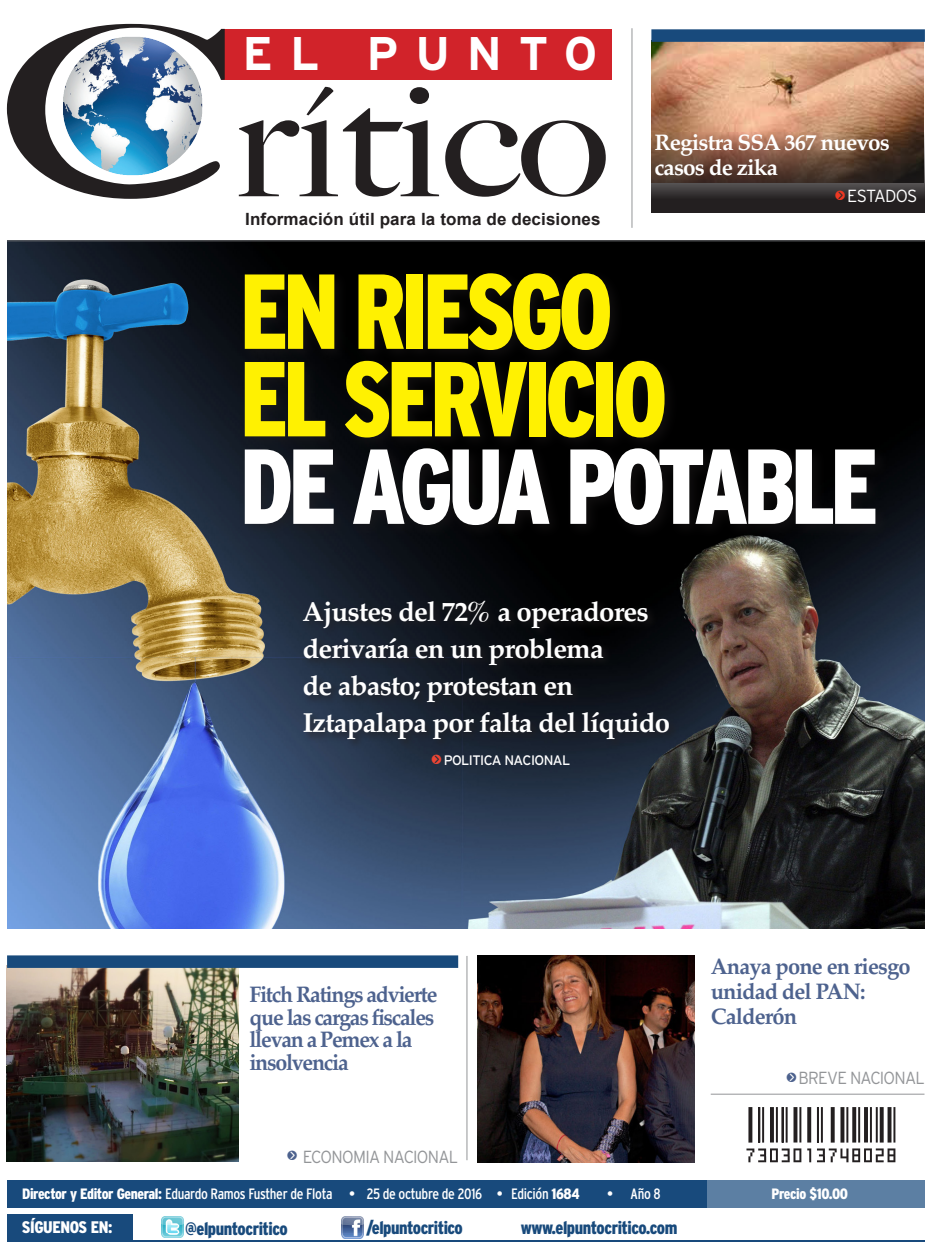
<style>
.page{position:relative;width:932px;height:1258px;background:#fff}
.page>*{position:absolute;margin:0;border:0;box-sizing:border-box;transform-origin:0 0}
.TituloSecundario{font:900 condensed 106.25px "Interstate";letter-spacing:-.055em;color:#fff101;scale:.91 1}
.TituloSecundario-2{font:900 condensed 106.25px "Interstate";letter-spacing:-.055em;color:#fff;scale:.91 1}
.TextoIndentado{font:700 47.12px "Interstate";letter-spacing:.355em;color:#fff}
.TituloSecundario-3{font:700 27.5px "Palatino";letter-spacing:-.03em;color:#fff}
.Hard2Texto{font:700 22.5px/22.5px "Palatino";letter-spacing:-.055em;color:#4d628e;scale:.95 1}
.Hard2Texto-2{font:700 22.5px/25px "Palatino";letter-spacing:-.055em;color:#4d628e}
.Hard2Texto-3{font:700 22.5px/25px "Palatino";letter-spacing:-.035em;color:#fff}
.Hard1_Texto{font:900 condensed 18px "Interstate";letter-spacing:-.025em;color:#184a7c}
.Hard2Texto-4{font:300 17.5px "Interstate";letter-spacing:-.05em;color:#939598;scale:.94 1}
.Hard2Texto-5{font:300 17.5px "Interstate";letter-spacing:-.05em;color:#fff}
.Hard1_Titulo{font:700 16.88px "Arial";letter-spacing:.005em;color:#231f20}
.t1{font:900 condensed 16.75px "Interstate";letter-spacing:-.025em;color:#fff}
.TituloSecundario-4{font:condensed 15px "Interstate";letter-spacing:-.02em;color:#fff}
.TituloSecundario-5{font:900 condensed 15px "Interstate";letter-spacing:-.025em;color:#fff}
.Hard2Texto-6{font:13.75px "Interstate";letter-spacing:-.04em;color:#fff}
.s1{font-family:"KG Arrows";font-weight:400;color:#ef3822}
.s2{font-family:"KG Arrows";font-size:17.5px;color:#eb4533}
.s3{font-family:"KG Arrows";font-weight:400;color:#4d628e}
.s4{font-weight:900}
.s5{color:#184a7c}
</style>
<div class="page">
<img style="left:342px;top:1216px;width:22px;height:22px">
<div style="left:7px;top:1215px;width:126px;height:27px;background:#184a7c"></div>
<img style="left:162px;top:1216px;width:21px;height:22px">
<hr style="left:7px;top:1241px;width:918px;height:1px;background:#184a7c">
<div style="left:7px;top:1180px;width:917px;height:28px;background:#184a7c"></div>
<div style="left:707px;top:1180px;width:217px;height:28px;background:#5c7fa3"></div>
<img style="left:651px;top:42px;width:273px;height:48px">
<svg style="left:651px;top:90px;width:273px;height:123px;background:#7d5c4a"></svg>
<img style="left:7px;top:968px;width:231px;height:194px">
<img style="left:7px;top:242px;width:917px;height:686px">
<hr style="left:7px;top:241px;width:918px;height:1px;background:#6c6d70">
<div style="left:222px;top:29px;width:389px;height:50px;background:#d1232a"></div>
<svg style="left:7px;top:24px;width:218px;height:175px"></svg>
<svg style="left:239px;top:87px;width:367px;height:110px"></svg>
<svg style="left:746px;top:1107px;width:149px;height:55px"></svg>
<div style="left:651px;top:29px;width:274px;height:13px;background:#184a7c"></div>
<div style="left:7px;top:955px;width:451px;height:13px;background:#184a7c"></div>
<hr style="left:711px;top:1094px;width:213px;height:1px;background:#939598">
<div style="left:239px;top:267px;width:652px;height:274px;background:#231f20;opacity:.45"></div>
<div style="left:301px;top:598px;width:378px;height:152px;background:#231f20;opacity:.75"></div>
<hr style="left:632px;top:28px;width:1px;height:200px;background:#939598">
<hr style="left:467px;top:956px;width:1px;height:204px;background:#939598">
<img style="left:477px;top:956px;width:217px;height:206px">
<p class="TextoIndentado" style="left:243px;top:27px;width:356px">EL PUNTO</p>
<p class="Hard1_Titulo" style="left:245px;top:208px;width:357px">Información útil para la toma de decisiones</p>
<p class="Hard2Texto-3" style="left:654px;top:129px;width:237px">Registra SSA 367 nuevos casos de zika</p>
<p class="Hard2Texto-5" style="left:835px;top:186px;width:84px"><span class="s1">u</span>ESTADOS</p>
<p class="TituloSecundario" style="left:240px;top:253px;width:412px">EN RIESGO</p>
<p class="TituloSecundario" style="left:240px;top:340px;width:472px">EL SERVICIO</p>
<p class="TituloSecundario-2" style="left:240px;top:428px;width:704px">DE AGUA POTABLE</p>
<p class="TituloSecundario-3" style="left:303px;top:588px;width:348px">Ajustes del 72% a operadores</p>
<p class="TituloSecundario-3" style="left:303px;top:625px;width:303px">derivaría en un problema</p>
<p class="TituloSecundario-3" style="left:303px;top:662px;width:272px">de abasto; protestan en</p>
<p class="TituloSecundario-3" style="left:303px;top:699px;width:369px">Iztapalapa por falta del líquido</p>
<p class="Hard2Texto-6" style="left:432px;top:752px;width:140px"><span class="s2">u</span> POLITICA NACIONAL</p>
<p class="Hard2Texto" style="left:249px;top:983px;width:199px">Fitch Ratings advierte que las cargas fiscales llevan a Pemex a la insolvencia</p>
<p class="Hard2Texto-4" style="left:287px;top:1146px;width:183px"><span class="s3">u</span> ECONOMIA NACIONAL</p>
<p class="Hard2Texto-2" style="left:711px;top:954px;width:201px">Anaya pone en riesgo unidad del PAN:<br>Calderón</p>
<p class="Hard2Texto-4" style="left:786px;top:1068px;width:149px"><span class="s3">u</span>BREVE NACIONAL</p>
<p class="TituloSecundario-4" style="left:22px;top:1185px;width:559px"><span class="s4">Director y Editor General:</span> Eduardo Ramos Fusther de Flota • 25 de octubre de 2016 • Edición <span class="s4">1684</span></p>
<p class="TituloSecundario-4" style="left:607px;top:1185px;width:55px">• Año 8</p>
<p class="TituloSecundario-5" style="left:771px;top:1185px;width:78px">Precio $10.00</p>
<p class="t1" style="left:22px;top:1218px;width:96px">SÍGUENOS EN:<span class="s5">:</span></p>
<p class="Hard1_Texto" style="left:185px;top:1218px;width:104px">@elpuntocritico</p>
<p class="Hard1_Texto" style="left:366px;top:1218px;width:98px">/elpuntocritico</p>
<p class="Hard1_Texto" style="left:521px;top:1217px;width:158px">www.elpuntocritico.com</p>
</div>
